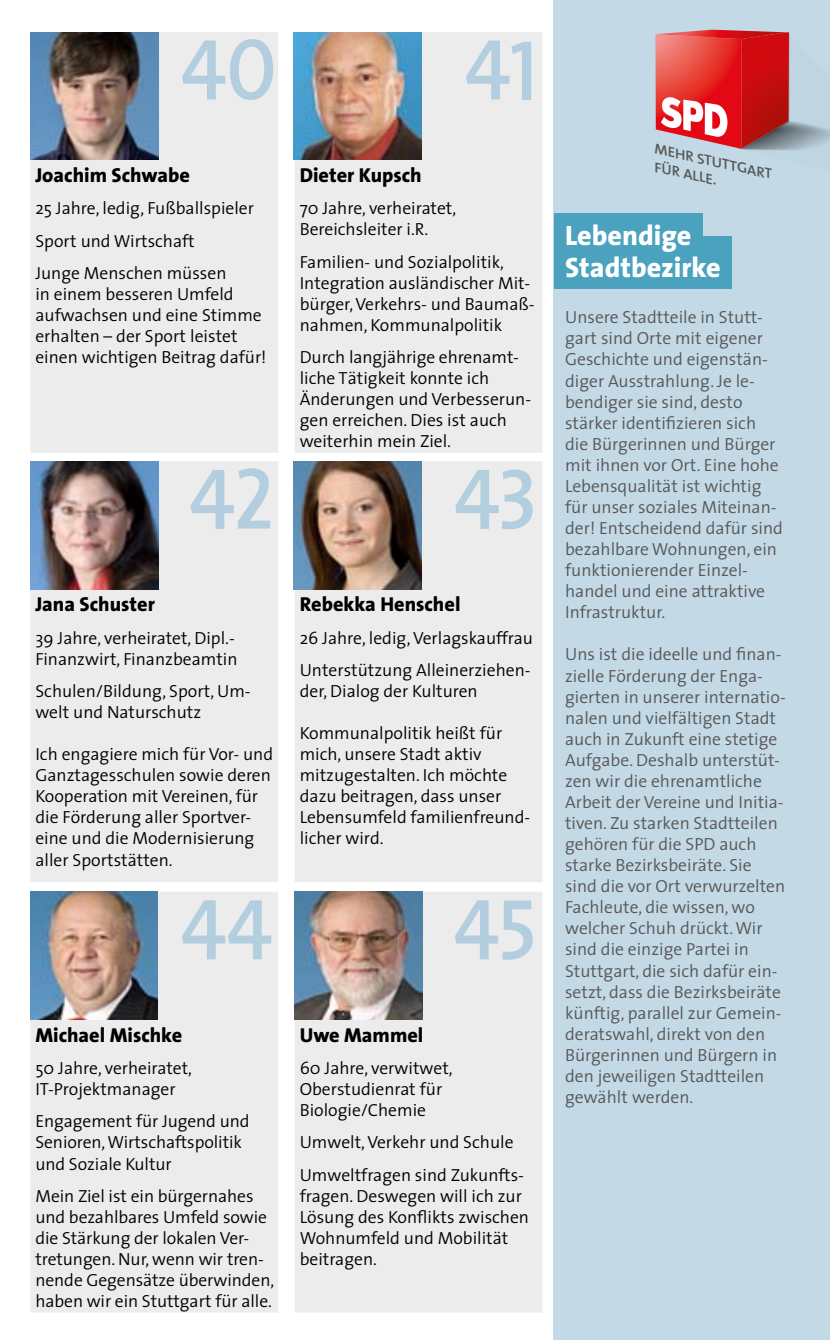
<style>
.page{position:relative;width:830px;height:1340px;background:#fff}
.page>*{position:absolute;margin:0;border:0;box-sizing:border-box;transform-origin:0 0}
.t1{font:800 28.12px/31.5px "The Sans";color:#fff}
.t2{font:800 20.25px "The Sans";color:#000}
.t3{font:300 17.55px/21.2px "The Sans";color:#000}
.t4{font:300 17.55px/21.2px "The Sans";color:#575756}
.t5{font:italic 600 14.17px/17.8px "The Sans";color:#575756;scale:1.08 1}
</style>
<div class="page">
<div style="left:553px;top:0;width:276px;height:1339px;background:#c3d9e6"></div>
<div style="left:30px;top:891px;width:248px;height:421px;background:#ececec"></div>
<svg style="left:182px;top:900px;width:89px;height:59px"></svg>
<div style="left:30px;top:461px;width:248px;height:421px;background:#ececec"></div>
<div style="left:294px;top:891px;width:248px;height:421px;background:#ececec"></div>
<svg style="left:455px;top:900px;width:77px;height:59px"></svg>
<div style="left:294px;top:461px;width:248px;height:421px;background:#ececec"></div>
<svg style="left:455px;top:469px;width:77px;height:60px"></svg>
<div style="left:554px;top:213px;width:149px;height:42px;background:#4ba2bf"></div>
<div style="left:554px;top:236px;width:177px;height:53px;background:#4ba2bf"></div>
<img style="left:31px;top:461px;width:127px;height:128px">
<img style="left:30px;top:891px;width:128px;height:128px">
<img style="left:293px;top:461px;width:128px;height:128px">
<img style="left:294px;top:891px;width:128px;height:128px">
<div style="left:30px;top:32px;width:248px;height:421px;background:#ececec"></div>
<div style="left:294px;top:32px;width:248px;height:421px;background:#ececec"></div>
<img style="left:31px;top:32px;width:127px;height:128px">
<img style="left:293px;top:32px;width:128px;height:128px">
<img style="left:742px;top:32px;width:87px;height:119px">
<svg style="left:655px;top:30px;width:133px;height:119px"></svg>
<svg style="left:182px;top:39px;width:91px;height:61px"></svg>
<svg style="left:466px;top:41px;width:65px;height:59px"></svg>
<svg style="left:190px;top:468px;width:80px;height:61px"></svg>
<p class="t2" style="left:35px;top:158px;width:156px">Joachim Schwabe</p>
<p class="t3" style="left:35px;top:191px;width:220px;line-height:32.4px">25 Jahre, ledig, Fußballspieler<br>Sport und Wirtschaft<br>Junge Menschen müssen</p>
<p class="t3" style="left:35px;top:283px;width:232px">in einem besseren Umfeld aufwachsen und eine Stimme erhalten – der Sport leistet einen wichtigen Beitrag dafür!</p>
<p class="t2" style="left:299px;top:158px;width:123px">Dieter Kupsch</p>
<p class="t3" style="left:299px;top:197px;width:158px">70 Jahre, verheiratet,<br>Bereichsleiter i.R.</p>
<p class="t3" style="left:299px;top:250px;width:236px">Familien- und Sozialpolitik,<br>Integration ausländischer Mit&shy;bürger, Verkehrs- und Baumaß&shy;nahmen, Kommunalpolitik</p>
<p class="t3" style="left:299px;top:346px;width:233px">Durch langjährige ehrenamt&shy;liche Tätigkeit konnte ich<br>Änderungen und Verbesserun&shy;gen erreichen. Dies ist auch weiterhin mein Ziel.</p>
<p class="t2" style="left:35px;top:587px;width:121px">Jana Schuster</p>
<p class="t3" style="left:35px;top:626px;width:203px">39 Jahre, verheiratet, Dipl.-<br>Finanzwirt, Finanzbeamtin</p>
<p class="t3" style="left:35px;top:680px;width:217px">Schulen/Bildung, Sport, Um&shy;welt und Naturschutz</p>
<p class="t3" style="left:35px;top:743px;width:239px">Ich engagiere mich für Vor- und<br>Ganztagesschulen sowie deren<br>Kooperation mit Vereinen, für die Förderung aller Sportver&shy;eine und die Modernisierung aller Sportstätten.</p>
<p class="t2" style="left:299px;top:587px;width:162px">Rebekka Henschel</p>
<p class="t3" style="left:299px;top:621px;width:235px;line-height:32.4px">26 Jahre, ledig, Verlagskauffrau<br>Unterstützung Alleinerziehen-</p>
<p class="t3" style="left:299px;top:680px;width:179px">der, Dialog der Kulturen</p>
<p class="t3" style="left:299px;top:722px;width:232px">Kommunalpolitik heißt für mich, unsere Stadt aktiv mitzugestalten. Ich möchte dazu beitragen, dass unser<br>Lebensumfeld familienfreund&shy;licher wird.</p>
<p class="t2" style="left:35px;top:1017px;width:148px">Michael Mischke</p>
<p class="t3" style="left:35px;top:1056px;width:158px">50 Jahre, verheiratet,<br>IT-Projektmanager</p>
<p class="t3" style="left:35px;top:1110px;width:215px">Engagement für Jugend und<br>Senioren, Wirtschaftspolitik und Soziale Kultur</p>
<p class="t3" style="left:35px;top:1184px;width:240px">Mein Ziel ist ein bürgernahes und bezahlbares Umfeld sowie die Stärkung der lokalen Ver&shy;tretungen. Nur, wenn wir tren&shy;nende Gegensätze überwinden, haben wir ein Stuttgart für alle.</p>
<p class="t2" style="left:299px;top:1017px;width:125px">Uwe Mammel</p>
<p class="t3" style="left:299px;top:1056px;width:154px">60 Jahre, verwitwet,<br>Oberstudienrat für<br>Biologie/Chemie</p>
<p class="t3" style="left:299px;top:1125px;width:226px;line-height:32.4px">Umwelt, Verkehr und Schule<br>Umweltfragen sind Zukunfts-</p>
<p class="t3" style="left:299px;top:1184px;width:231px">fragen. Deswegen will ich zur<br>Lösung des Konflikts zwischen<br>Wohnumfeld und Mobilität beitragen.</p>
<p class="t5" style="left:657px;top:140px;width:113px;rotate:12deg">MEHR STUTTGART<br>FÜR ALLE.</p>
<h1 class="t1" style="left:565px;top:219px;width:157px">Lebendige<br>Stadtbezirke</h1>
<p class="t4" style="left:565px;top:306px;width:219px">Unsere Stadtteile in Stutt&shy;gart sind Orte mit eigener<br>Geschichte und eigenstän&shy;diger Ausstrahlung. Je le&shy;bendiger sie sind, desto stärker identifizieren sich die Bürgerinnen und Bürger mit ihnen vor Ort. Eine hohe<br>Lebensqualität ist wichtig für unser soziales Miteinan&shy;der! Entscheidend dafür sind bezahlbare Wohnungen, ein funktionierender Einzel&shy;handel und eine attraktive<br>Infrastruktur.</p>
<p class="t4" style="left:565px;top:643px;width:222px">Uns ist die ideelle und finan&shy;zielle Förderung der Enga&shy;gierten in unserer internatio&shy;nalen und vielfältigen Stadt auch in Zukunft eine stetige<br>Aufgabe. Deshalb unterstüt&shy;zen wir die ehrenamtliche<br>Arbeit der Vereine und Initia&shy;tiven. Zu starken Stadtteilen gehören für die SPD auch starke Bezirksbeiräte. Sie sind die vor Ort verwurzelten<br>Fachleute, die wissen, wo welcher Schuh drückt. Wir sind die einzige Partei in<br>Stuttgart, die sich dafür ein&shy;setzt, dass die Bezirksbeiräte künftig, parallel zur Gemein&shy;deratswahl, direkt von den<br>Bürgerinnen und Bürgern in den jeweiligen Stadtteilen gewählt werden.</p>
</div>
